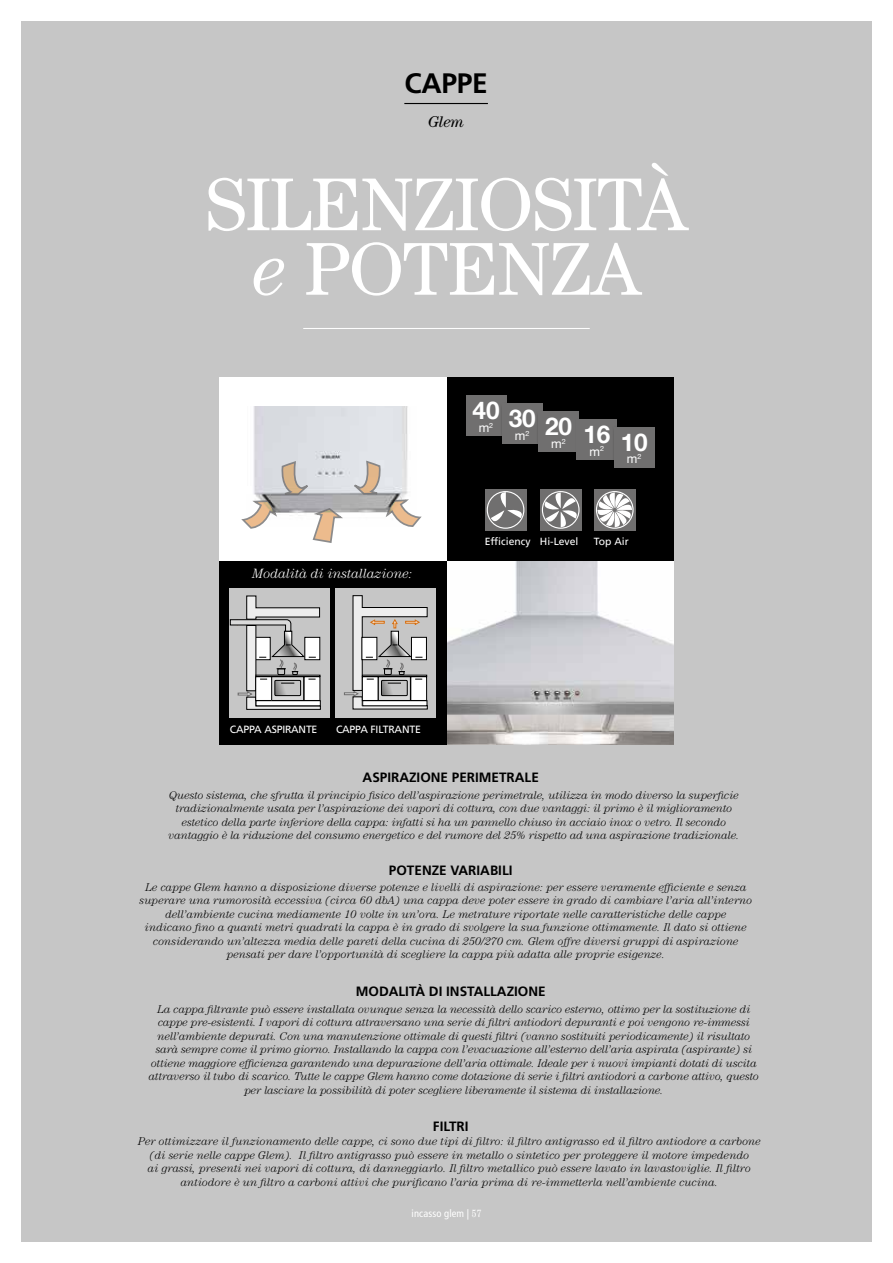
<style>
.page{position:relative;width:893px;height:1263px;background:#fff}
.page>*{position:absolute;margin:0;border:0;box-sizing:border-box;transform-origin:0 0}
.t1{font:75px/64.5px "Century Std";letter-spacing:-.01em;color:#fff;text-align:center}
.t2{font:700 28.2px "Frutiger LT Com";color:#000}
.t3{font:700 24.3px "Helvetica Neue LT Com";color:#fff}
.t4{font:italic 15.75px "Century Std";color:#000}
.t5{font:700 13.5px "Frutiger LT Com";color:#000}
.t6{font:italic 300 13.5px "Century Std";color:#fff}
.t7{font:12.45px "Helvetica Neue LT Com";color:#fff}
.t8{font:italic 300 11.25px/13.5px "Century Std";letter-spacing:-.01em;color:#000;text-align:center}
.t9{font:10.5px "Frutiger LT Com";color:#fff}
.t10{font:condensed 10.5px "Frutiger LT Com";letter-spacing:.01em;color:#fff}
.t11{font:10.35px "Frutiger LT Com";color:#fff}
.s1{font-style:italic}
.s2{font-family:"Century Std"}
</style>
<div class="page">
<div style="left:21px;top:21px;width:851px;height:1221px;background:#c6c6c6"></div>
<hr style="left:303px;top:328px;width:287px;height:1px;background:#fff">
<hr style="left:404px;top:103px;width:84px;height:1px;background:#000">
<div style="left:446px;top:378px;width:228px;height:183px;background:#000"></div>
<img style="left:446px;top:561px;width:228px;height:183px">
<div style="left:219px;top:378px;width:227px;height:183px;background:#fff"></div>
<div style="left:485px;top:489px;width:41px;height:42px;background:#706f6f"></div>
<svg style="left:491px;top:492px;width:33px;height:31px"></svg>
<div style="left:487px;top:491px;width:37px;height:38px;border:1px solid #fff;border-radius:50%"></div>
<div style="left:540px;top:489px;width:42px;height:42px;background:#706f6f"></div>
<svg style="left:543px;top:492px;width:35px;height:36px"></svg>
<div style="left:542px;top:491px;width:38px;height:38px;border:1px solid #fff;border-radius:50%"></div>
<div style="left:594px;top:489px;width:42px;height:42px;background:#706f6f"></div>
<svg style="left:597px;top:492px;width:35px;height:36px"></svg>
<div style="left:596px;top:491px;width:38px;height:38px;border:1px solid #fff;border-radius:50%"></div>
<div style="left:466px;top:395px;width:40px;height:41px;background:#706f6f"></div>
<div style="left:500px;top:402px;width:50px;height:50px;background:#000"></div>
<div style="left:502px;top:403px;width:41px;height:41px;background:#706f6f"></div>
<div style="left:536px;top:410px;width:51px;height:49px;background:#000"></div>
<div style="left:538px;top:411px;width:41px;height:41px;background:#706f6f"></div>
<div style="left:575px;top:418px;width:50px;height:49px;background:#000"></div>
<div style="left:577px;top:419px;width:40px;height:41px;background:#706f6f"></div>
<div style="left:612px;top:426px;width:50px;height:49px;background:#000"></div>
<div style="left:614px;top:427px;width:41px;height:41px;background:#706f6f"></div>
<img style="left:253px;top:406px;width:155px;height:107px">
<svg style="left:351px;top:459px;width:71px;height:68px"></svg>
<svg style="left:241px;top:460px;width:104px;height:83px"></svg>
<div style="left:219px;top:561px;width:227px;height:183px;background:#000"></div>
<div style="left:230px;top:588px;width:100px;height:129px;background:#c6c6c6"></div>
<div style="left:336px;top:588px;width:100px;height:129px;background:#c6c6c6"></div>
<svg style="left:230px;top:596px;width:91px;height:114px"></svg>
<svg style="left:344px;top:595px;width:84px;height:114px"></svg>
<h2 class="t2" style="left:404px;top:67px;width:18px">CAPPE</h2>
<h3 class="t4" style="left:428px;top:113px;width:38px">Glem</h3>
<h1 class="t1" style="left:205px;top:171px;width:484px">SILENZIOSItà <span class="s1">e</span> POTENZA</h1>
<h3 class="t3" style="left:472px;top:395px;width:29px">40</h3>
<p class="t7" style="left:479px;top:420px;width:16px">m<sup>2</sup></p>
<h3 class="t3" style="left:509px;top:403px;width:29px">30</h3>
<p class="t7" style="left:515px;top:428px;width:16px">m<sup>2</sup></p>
<h3 class="t3" style="left:545px;top:411px;width:29px">20</h3>
<p class="t7" style="left:551px;top:435px;width:16px">m<sup>2</sup></p>
<h3 class="t3" style="left:583px;top:419px;width:29px">16</h3>
<p class="t7" style="left:590px;top:443px;width:16px">m<sup>2</sup></p>
<h3 class="t3" style="left:621px;top:427px;width:29px">10</h3>
<p class="t7" style="left:627px;top:451px;width:16px">m<sup>2</sup></p>
<p class="t6" style="left:252px;top:566px;width:162px">Modalità di installazione:</p>
<p class="t9" style="left:230px;top:723px;width:14px">CAPPA</p>
<p class="t9" style="left:264px;top:723px;width:7px">ASPIRANTE</p>
<p class="t9" style="left:336px;top:723px;width:14px">CAPPA</p>
<p class="t9" style="left:371px;top:723px;width:7px">FILTRANTE</p>
<p class="t11" style="left:485px;top:536px;width:95px">EFFICIENCY HI-LEVEL</p>
<p class="t11" style="left:594px;top:536px;width:36px">TOP AIR</p>
<p class="t5" style="left:363px;top:769px;width:178px">ASPIRAZIONE PERIMETRALE</p>
<p class="t8" style="left:169px;top:788px;width:572px">Questo sistema, che sfrutta il principio fisico dell’aspirazione perimetrale, utilizza in modo diverso la superficie tradizionalmente usata per l’aspirazione dei vapori di cottura, con due vantaggi: il primo è il miglioramento estetico della parte inferiore della cappa: infatti si ha un pannello chiuso in acciaio inox o vetro. Il secondo vantaggio è la riduzione del consumo energetico e del rumore del 25% rispetto ad una aspirazione tradizionale.</p>
<p class="t5" style="left:389px;top:862px;width:125px">POTENZE VARIABILI</p>
<p class="t8" style="left:140px;top:880px;width:614px">Le cappe Glem hanno a disposizione diverse potenze e livelli di aspirazione: per essere veramente efficiente e senza superare una rumorosità eccessiva (circa 60 dbA) una cappa deve poter essere in grado di cambiare l’aria all’interno dell’ambiente cucina mediamente 10 volte in un’ora. Le metrature riportate nelle caratteristiche delle cappe<br>indicano fino a quanti metri quadrati la cappa è in grado di svolgere la sua funzione ottimamente. Il dato si ottiene considerando un’altezza media delle pareti della cucina di 250/270 cm. Glem offre diversi gruppi di aspirazione pensati per dare l’opportunità di scegliere la cappa più adatta alle proprie esigenze.</p>
<p class="t5" style="left:356px;top:983px;width:191px">M ODALITÀ DI INSTALLAZIONE</p>
<p class="t8" style="left:149px;top:1002px;width:612px">La cappa filtrante può essere installata ovunque senza la necessità dello scarico esterno, ottimo per la sostituzione di cappe pre-esistenti. I vapori di cottura attraversano una serie di filtri antiodori depuranti e poi vengono re-immessi nell’ambiente depurati. Con una manutenzione ottimale di questi filtri (vanno sostituiti periodicamente) il risultato sarà sempre come il primo giorno. Installando la cappa con l’evacuazione all’esterno dell’aria aspirata (aspirante) si ottiene maggiore efficienza garantendo una depurazione dell’aria ottimale. Ideale per i nuovi impianti dotati di uscita attraverso il tubo di scarico. Tutte le cappe Glem hanno come dotazione di serie i filtri antiodori a carbone attivo, questo per lasciare la possibilità di poter scegliere liberamente il sistema di installazione.</p>
<p class="t5" style="left:433px;top:1118px;width:37px">FILTRI</p>
<p class="t8" style="left:138px;top:1134px;width:624px">Per ottimizzare il funzionamento delle cappe, ci sono due tipi di filtro: il filtro antigrasso ed il filtro antiodore a carbone (di serie nelle cappe Glem). Il filtro antigrasso può essere in metallo o sintetico per proteggere il motore impedendo<br>ai grassi, presenti nei vapori di cottura, di danneggiarlo. Il filtro metallico può essere lavato in lavastoviglie. Il filtro antiodore è un filtro a carboni attivi che purificano l’aria prima di re-immetterla nell’ambiente cucina.</p>
<p class="t10" style="left:412px;top:1208px;width:71px">incasso glem | <span class="s2">57</span></p>
</div>
